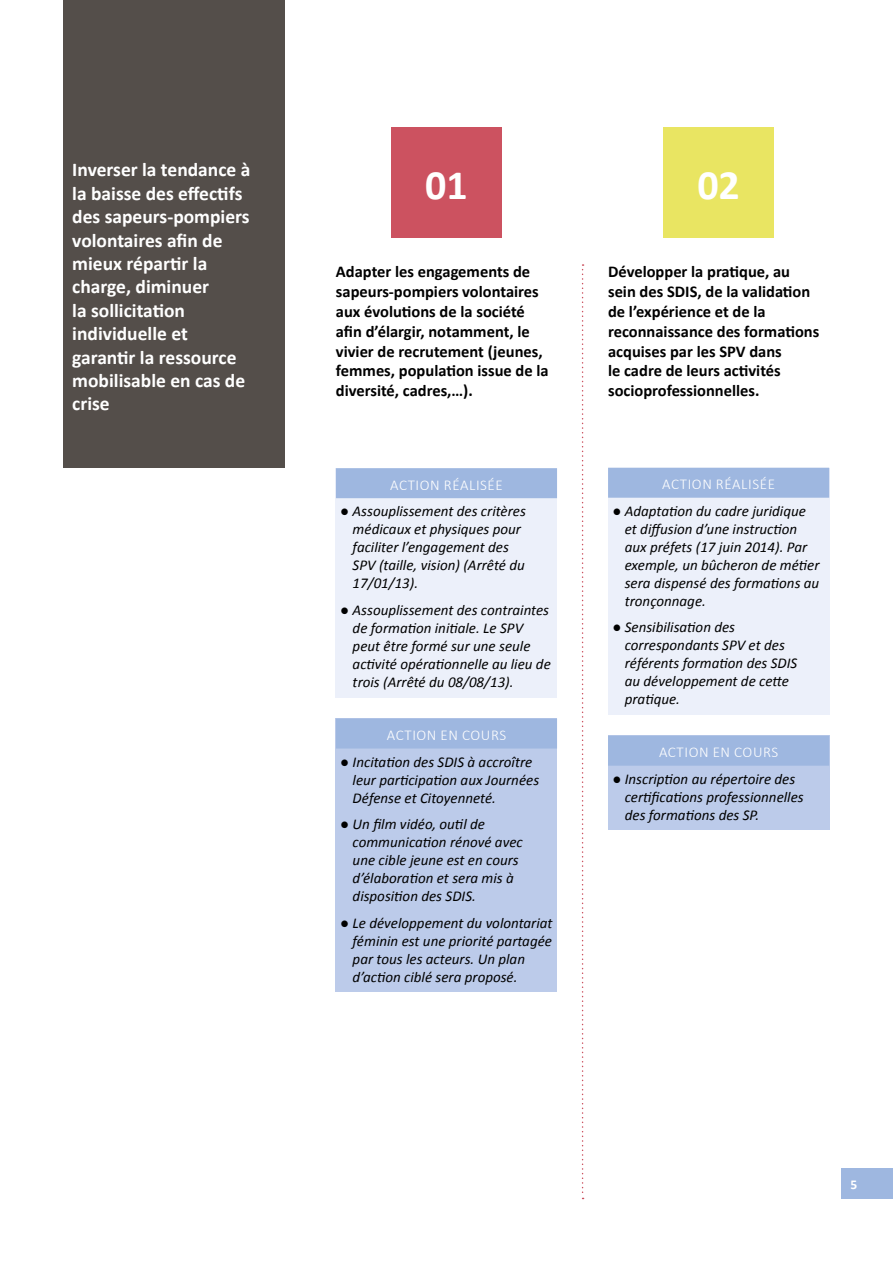
<style>
.page{position:relative;width:893px;height:1263px;background:#fff}
.page>*{position:absolute;margin:0;border:0;box-sizing:border-box;transform-origin:0 0}
.t1{font:700 42px "Calibri";color:#fff}
.t2{font:700 19.5px/23.4px "Calibri";color:#fff}
.t3{font:700 16.5px/19.8px "Calibri";color:#000}
.t4{font:italic 15px/18px "Calibri";color:#000}
.t5{font:300 15px "Calibri";letter-spacing:.04em;color:#fff}
.t6{font:700 13.5px "Calibri";color:#fff}
</style>
<div class="page">
<div style="left:842px;top:1168px;width:51px;height:31px;background:#9eb7e0"></div>
<div style="left:336px;top:468px;width:221px;height:229px;background:#ecf0fa"></div>
<div style="left:336px;top:468px;width:221px;height:30px;background:#9eb7e0"></div>
<div style="left:608px;top:468px;width:221px;height:246px;background:#ecf0fa"></div>
<div style="left:608px;top:468px;width:221px;height:30px;background:#9eb7e0"></div>
<div style="left:336px;top:719px;width:221px;height:273px;background:#bccbea"></div>
<div style="left:336px;top:718px;width:221px;height:30px;background:#9eb7e0"></div>
<div style="left:608px;top:736px;width:221px;height:94px;background:#bccbea"></div>
<div style="left:608px;top:736px;width:221px;height:30px;background:#9eb7e0"></div>
<div style="left:391px;top:128px;width:111px;height:110px;background:#cc5260"></div>
<div style="left:663px;top:128px;width:111px;height:110px;background:#e9e562"></div>
<div style="left:64px;top:0;width:221px;height:468px;background:#544e4a"></div>
<svg style="left:582px;top:264px;width:2px;height:935px"></svg>
<h2 class="t2" style="left:72px;top:158px;width:180px">Inverser la tendance à la baisse des effectifs des sapeurs-pompiers volontaires afin de mieux répartir la charge, diminuer<br>la sollicitation individuelle et garantir la ressource mobilisable en cas de crise</h2>
<h1 class="t1" style="left:425px;top:158px;width:44px">01</h1>
<h1 class="t1" style="left:697px;top:158px;width:44px">02</h1>
<p class="t3" style="left:336px;top:262px;width:214px">Adapter les engagements de sapeurs-pompiers volontaires aux évolutions de la société afin d’élargir, notamment, le vivier de recrutement (jeunes, femmes, population issue de la diversité, cadres,…).</p>
<p class="t5" style="left:390px;top:475px;width:114px">ACTION RÉALISÉE</p>
<p class="t4" style="left:353px;top:502px;width:175px;text-indent:-12px">● Assouplissement des critères médicaux et physiques pour faciliter l’engagement des<br>SPV (taille, vision) (Arrêté du<br>17/01/13).</p>
<p class="t4" style="left:353px;top:600px;width:200px;text-indent:-12px">● Assouplissement des contraintes de formation initiale. Le SPV peut être formé sur une seule activité opérationnelle au lieu de trois (Arrêté du 08/08/13).</p>
<p class="t5" style="left:387px;top:726px;width:121px">ACTION EN COURS</p>
<p class="t4" style="left:353px;top:752px;width:188px;text-indent:-12px">● Incitation des SDIS à accroître leur participation aux Journées<br>Défense et Citoyenneté.</p>
<p class="t4" style="left:353px;top:814px;width:172px;text-indent:-12px">● Un film vidéo, outil de communication rénové avec une cible jeune est en cours d’élaboration et sera mis à disposition des SDIS.</p>
<p class="t4" style="left:353px;top:913px;width:201px;text-indent:-12px">● Le développement du volontariat féminin est une priorité partagée par tous les acteurs. Un plan d’action ciblé sera proposé.</p>
<p class="t3" style="left:608px;top:262px;width:213px">Développer la pratique, au sein des SDIS, de la validation de l’expérience et de la reconnaissance des formations acquises par les SPV dans<br>le cadre de leurs activités socioprofessionnelles.</p>
<p class="t5" style="left:662px;top:475px;width:114px">ACTION RÉALISÉE</p>
<p class="t4" style="left:625px;top:501px;width:196px;text-indent:-12px">● Adaptation du cadre juridique et diffusion d’une instruction aux préfets (17 juin 2014). Par exemple, un bûcheron de métier sera dispensé des formations au tronçonnage.</p>
<p class="t4" style="left:625px;top:618px;width:174px;text-indent:-12px">● Sensibilisation des correspondants SPV et des référents formation des SDIS au développement de cette pratique.</p>
<p class="t5" style="left:659px;top:743px;width:121px">ACTION EN COURS</p>
<p class="t4" style="left:625px;top:769px;width:180px;text-indent:-12px">● Inscription au répertoire des certifications professionnelles des formations des SP.</p>
<p class="t6" style="left:850px;top:1176px;width:8px">5</p>
</div>
